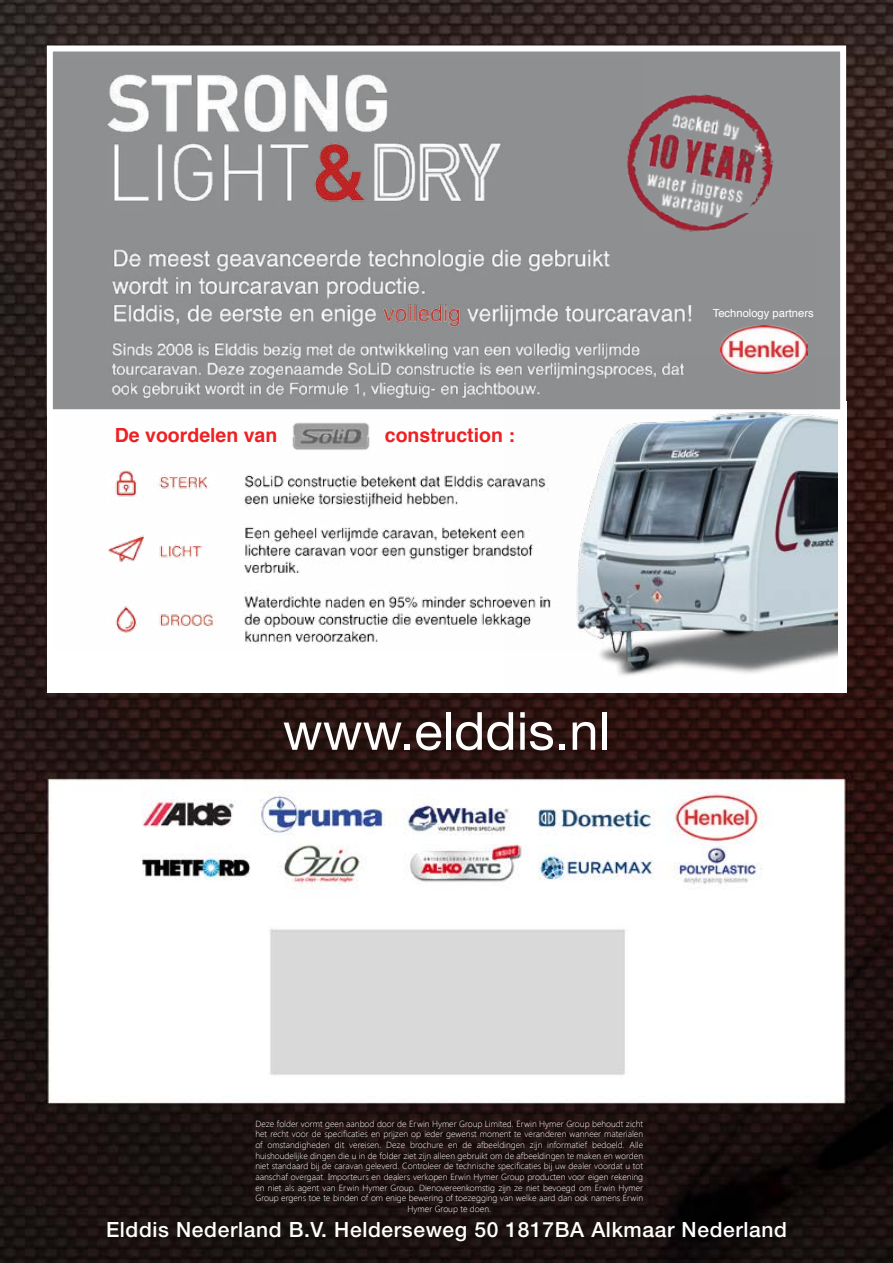
<style>
.page{position:relative;width:893px;height:1263px;background:#fff}
.page>*{position:absolute;margin:0;border:0;box-sizing:border-box;transform-origin:0 0}
.t1{font:52.65px "Helvetica Neue";color:#fff}
.t2{font:500 21px "Helvetica Neue";letter-spacing:.03em;color:#fff}
.t3{font:700 19.5px "Helvetica";color:#ed2124}
.t4{font:11.25px "Helvetica";color:#fff}
.t5{font:300 8.85px/10.6px "Segoe UI";color:#fff;text-align:center}
</style>
<div class="page">
<img style="left:0;top:0;width:893px;height:1263px">
<div style="left:47px;top:401px;width:799px;height:292px;background:#fff"></div>
<div style="left:47px;top:46px;width:799px;height:369px;background:#8e9092;border:6px solid #fff"></div>
<img style="left:643px;top:94px;width:130px;height:138px">
<img style="left:54px;top:249px;width:754px;height:396px">
<img style="left:107px;top:74px;width:536px;height:130px">
<img style="left:271px;top:408px;width:119px;height:55px">
<img style="left:721px;top:326px;width:86px;height:31px">
<img style="left:505px;top:357px;width:332px;height:345px">
<h3 class="t3" style="left:115px;top:419px;width:164px">De voordelen van</h3>
<h3 class="t3" style="left:385px;top:419px;width:132px">construction :</h3>
<p class="t4" style="left:713px;top:305px;width:102px">Technology partners</p>
<h1 class="t1" style="left:283px;top:693px;width:329px">www.elddis.nl</h1>
<p class="t5" style="left:255px;top:1118px;width:389px">Deze folder vormt geen aanbod door de Erwin Hymer Group Limited. Erwin Hymer Group behoudt zicht het recht voor de specificaties en prijzen op ieder gewenst moment te veranderen wanneer materialen of omstandigheden dit vereisen. Deze brochure en de afbeeldingen zijn informatief bedoeld. Alle huishoudelijke dingen die u in de folder ziet zijn alleen gebruikt om de afbeeldingen te maken en worden niet standaard bij de caravan geleverd. Controleer de technische specificaties bij uw dealer voordat u tot aanschaf overgaat. Importeurs en dealers verkopen Erwin Hymer Group producten voor eigen rekening en niet als agent van Erwin Hymer Group. Dienovereenkomstig zijn ze niet bevoegd om Erwin Hymer Group ergens toe te binden of om enige bewering of toezegging van welke aard dan ook namens Erwin Hymer Group te doen.</p>
<h2 class="t2" style="left:106px;top:1212px;width:682px">Elddis Nederland B.V. Helderseweg 50 1817BA Alkmaar Nederland</h2>
</div>
